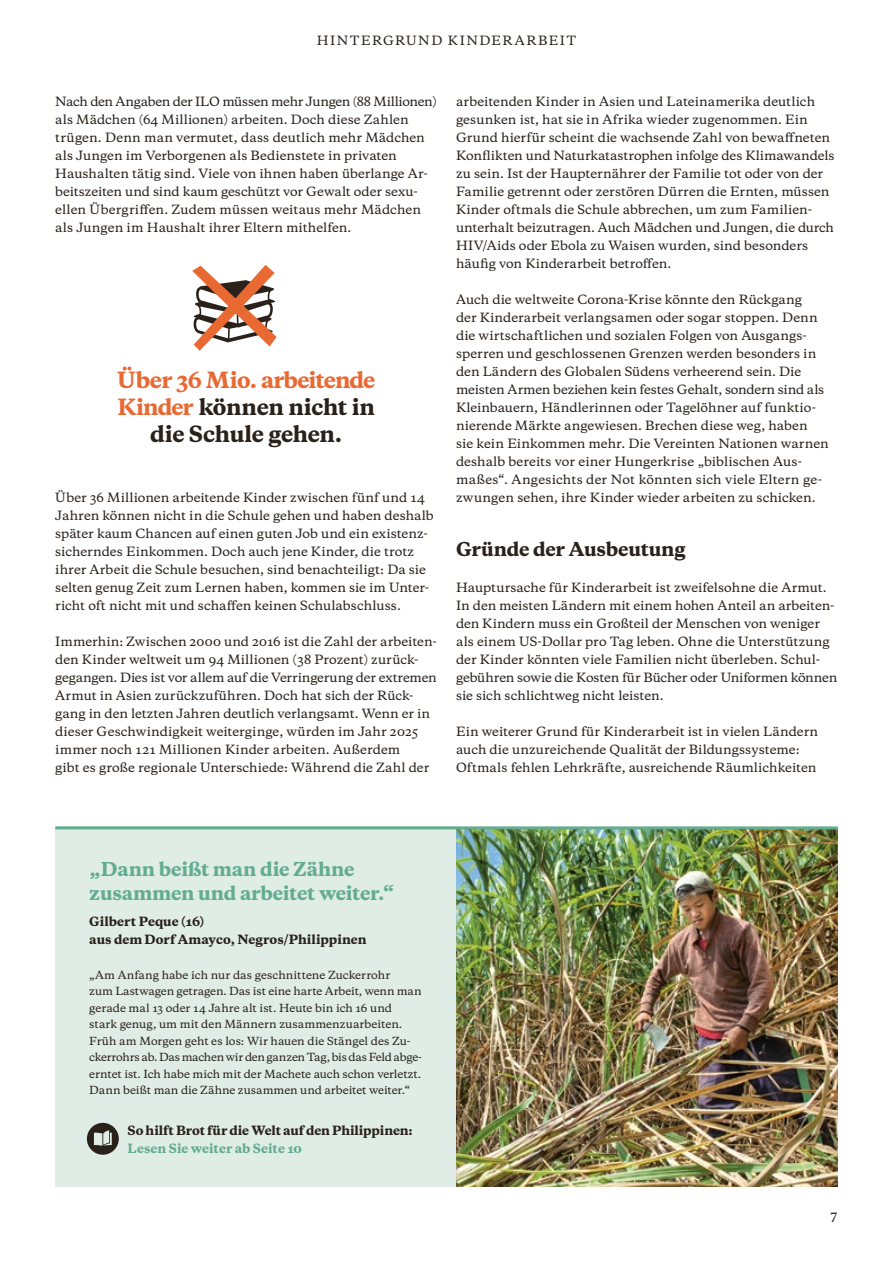
<style>
.page{position:relative;width:893px;height:1263px;background:#fff}
.page>*{position:absolute;margin:0;border:0;box-sizing:border-box;transform-origin:0 0}
.t1{font:800 21px/27px "Galaxie Copernicus";letter-spacing:-.02em;color:#29211a;text-align:center}
.t2{font:800 18px/24px "Galaxie Copernicus";letter-spacing:-.015em;color:#63ac90}
.t3{font:800 18px "Galaxie Copernicus";letter-spacing:-.015em;color:#29211a}
.t4{font:500 12px/18px "Galaxie Copernicus";color:#29211a}
.t5{font:800 12px/18px "Galaxie Copernicus";letter-spacing:-.005em;color:#29211a}
.t6{font:500 12px "Galaxie Copernicus";letter-spacing:.125em;color:#29211a}
.t7{font:800 12px "Galaxie Copernicus";color:#63ac90}
.t8{font:500 10.5px/16.5px "Galaxie Copernicus";letter-spacing:-.005em;color:#29211a}
.s1{color:#e96933}
</style>
<div class="page">
<div style="left:55px;top:826px;width:401px;height:361px;background:#dfede6"></div>
<img style="left:456px;top:829px;width:382px;height:358px">
<div style="left:87px;top:1123px;width:32px;height:32px;background:#29211a;border-radius:50%"></div>
<svg style="left:94px;top:1130px;width:18px;height:16px"></svg>
<hr style="left:55px;top:826px;width:783px;height:3px;background:#63ac90">
<svg style="left:192px;top:265px;width:85px;height:86px"></svg>
<p class="t6" style="left:317px;top:32px;width:261px">HINTERGRUND KINDERARBEIT</p>
<p class="t4" style="left:55px;top:93px;width:383px">Nach den Angaben der ILO müssen mehr Jungen (88 Millionen) als Mädchen (64 Millionen) arbeiten. Doch diese Zahlen trügen. Denn man vermutet, dass deutlich mehr Mädchen als Jungen im Verborgenen als Bedienstete in privaten Haushalten tätig sind. Viele von ihnen haben überlange Ar&shy;beitszeiten und sind kaum geschützt vor Gewalt oder sexu&shy;ellen Übergriffen. Zudem müssen weitaus mehr Mädchen als Jungen im Haushalt ihrer Eltern mithelfen.</p>
<h1 class="t1" style="left:117px;top:367px;width:260px"><span class="s1">Über 36 Mio. arbeitende<br>Kinder</span> können nicht in die Schule gehen.</h1>
<p class="t4" style="left:55px;top:489px;width:380px">Über 36 Millionen arbeitende Kinder zwischen fünf und 14<br>Jahren können nicht in die Schule gehen und haben deshalb später kaum Chancen auf einen guten Job und ein existenz&shy;sicherndes Einkommen. Doch auch jene Kinder, die trotz ihrer Arbeit die Schule besuchen, sind benachteiligt: Da sie selten genug Zeit zum Lernen haben, kommen sie im Unter&shy;richt oft nicht mit und schaffen keinen Schulabschluss.</p>
<p class="t4" style="left:55px;top:633px;width:383px">Immerhin: Zwischen 2000 und 2016 ist die Zahl der arbeiten&shy;den Kinder weltweit um 94 Millionen (38 Prozent) zurück&shy;gegangen. Dies ist vor allem auf die Verringerung der extremen Armut in Asien zurückzuführen. Doch hat sich der Rück&shy;gang in den letzten Jahren deutlich verlangsamt. Wenn er in dieser Geschwindigkeit weiterginge, würden im Jahr 2025 immer noch 121 Millionen Kinder arbeiten. Außerdem<br>gibt es große regionale Unterschiede: Während die Zahl der</p>
<p class="t4" style="left:456px;top:93px;width:380px">arbeitenden Kinder in Asien und Lateinamerika deutlich gesunken ist, hat sie in Afrika wieder zugenommen. Ein Grund hierfür scheint die wachsende Zahl von bewaffneten Konflikten und Naturkatastrophen infolge des Klimawandels zu sein. Ist der Haupternährer der Familie tot oder von der Familie getrennt oder zerstören Dürren die Ernten, müssen Kinder oftmals die Schule abbrechen, um zum Familien&shy;unterhalt beizutragen. Auch Mädchen und Jungen, die durch HIV/Aids oder Ebola zu Waisen wurden, sind besonders häufig von Kinderarbeit betroffen.</p>
<p class="t4" style="left:456px;top:291px;width:374px">Auch die weltweite Corona-Krise könnte den Rückgang<br>der Kinderarbeit verlangsamen oder sogar stoppen. Denn die wirtschaftlichen und sozialen Folgen von Ausgangs&shy;sperren und geschlossenen Grenzen werden besonders in den Ländern des Globalen Südens verheerend sein. Die meisten Armen beziehen kein festes Gehalt, sondern sind als Kleinbauern, Händlerinnen oder Tagelöhner auf funktio&shy;nierende Märkte angewiesen. Brechen diese weg, haben<br>sie kein Einkommen mehr. Die Vereinten Nationen warnen deshalb bereits vor einer Hungerkrise „biblischen Aus&shy;maßes“. Angesichts der Not könnten sich viele Eltern ge&shy;zwungen sehen, ihre Kinder wieder arbeiten zu schicken.</p>
<h2 class="t3" style="left:456px;top:538px;width:231px">Gründe der Ausbeutung</h2>
<p class="t4" style="left:456px;top:579px;width:383px">Hauptursache für Kinderarbeit ist zweifelsohne die Armut.<br>In den meisten Ländern mit einem hohen Anteil an arbeiten&shy;den Kindern muss ein Großteil der Menschen von weniger als einem US-Dollar pro Tag leben. Ohne die Unterstützung der Kinder könnten viele Familien nicht überleben. Schul&shy;gebühren sowie die Kosten für Bücher oder Uniformen können sie sich schlichtweg nicht leisten.</p>
<p class="t4" style="left:456px;top:723px;width:364px">Ein weiterer Grund für Kinderarbeit ist in vielen Ländern auch die unzureichende Qualität der Bildungssysteme:<br>Oftmals fehlen Lehrkräfte, ausreichende Räumlichkeiten</p>
<h2 class="t2" style="left:89px;top:857px;width:307px">„Dann beißt man die Zähne zusammen und arbeitet weiter.“</h2>
<p class="t5" style="left:89px;top:913px;width:279px">Gilbert Peque (16)<br>aus dem Dorf Amayco, Negros/Philippinen</p>
<p class="t8" style="left:89px;top:966px;width:334px">„Am Anfang habe ich nur das geschnittene Zuckerrohr<br>zum Lastwagen getragen. Das ist eine harte Arbeit, wenn man gerade mal 13 oder 14 Jahre alt ist. Heute bin ich 16 und stark genug, um mit den Männern zusammenzuarbeiten.<br>Früh am Morgen geht es los: Wir hauen die Stängel des Zu&shy;ckerrohrs ab. Das machen wir den ganzen Tag, bis das Feld abge&shy;erntet ist. Ich habe mich mit der Machete auch schon verletzt.<br>Dann beißt man die Zähne zusammen und arbeitet weiter.“</p>
<p class="t5" style="left:128px;top:1121px;width:287px">So hilft Brot für die Welt auf den Philippinen:</p>
<p class="t7" style="left:128px;top:1140px;width:176px">Lesen Sie weiter ab Seite 10</p>
<p class="t4" style="left:831px;top:1209px;width:8px">7</p>
</div>
